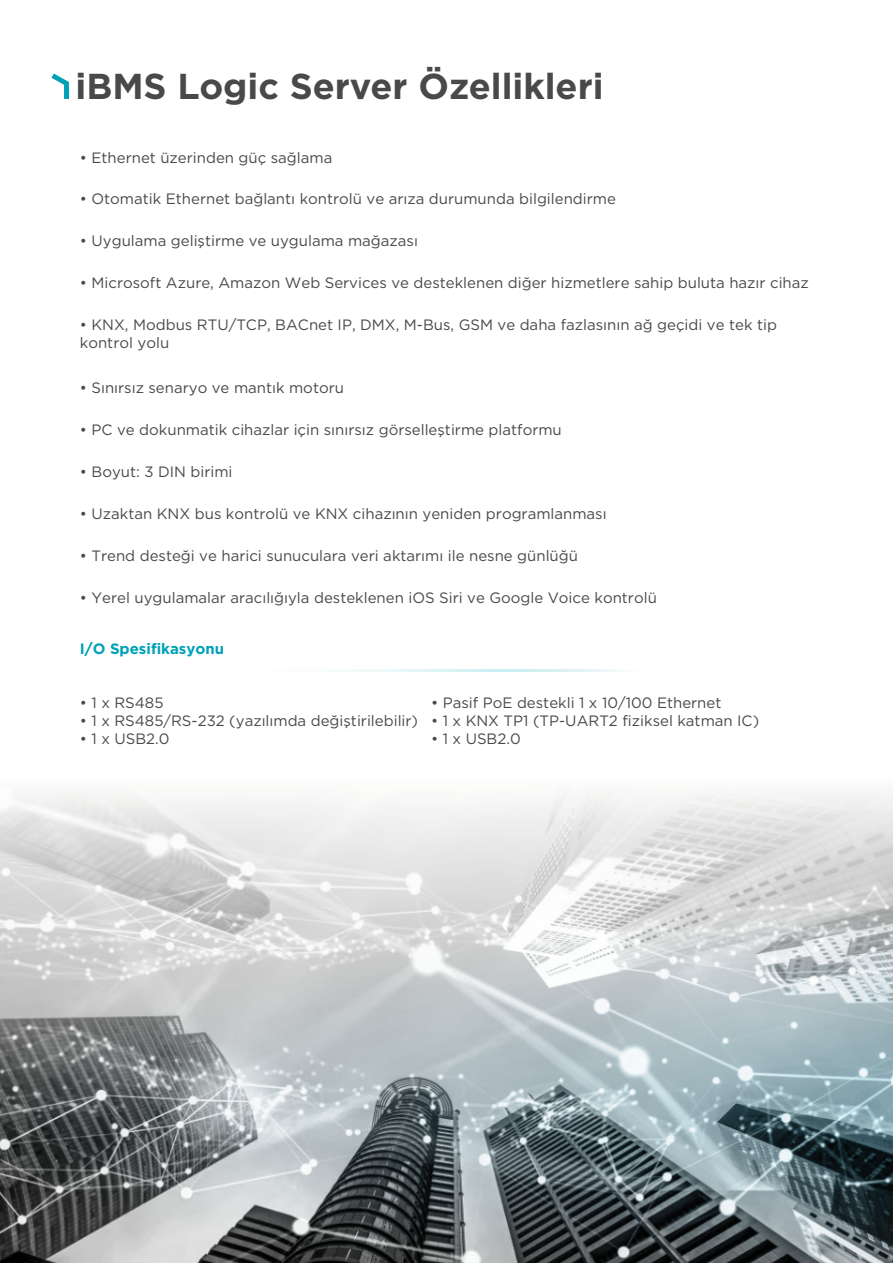
<style>
.page{position:relative;width:893px;height:1263px;background:#fff}
.page>*{position:absolute;margin:0;border:0;box-sizing:border-box;transform-origin:0 0}
.t1{font:700 36px "Gotham";color:#4a494a}
.t2{font:15px/18px "Gotham";color:#4a494a}
.t3{font:700 15px "Gotham";color:#00a1b6}
</style>
<div class="page">
<svg style="left:51px;top:74px;width:18px;height:25px"></svg>
<svg style="left:340px;top:670px;width:277px;height:1px"></svg>
<div style="left:0;top:762px;width:893px;height:132px;background:#fbfbfa"></div>
<svg style="left:0;top:808px;width:893px;height:455px;background:#a8aeb0"></svg>
<h1 class="t1" style="left:75px;top:62px;width:530px">iBMS Logic Server Özellikleri</h1>
<p class="t2" style="left:80px;top:148px;width:254px">• Ethernet üzerinden güç sağlama</p>
<p class="t2" style="left:80px;top:189px;width:538px">• Otomatik Ethernet bağlantı kontrolü ve arıza durumunda bilgilendirme</p>
<p class="t2" style="left:80px;top:231px;width:340px">• Uygulama geliştirme ve uygulama mağazası</p>
<p class="t2" style="left:80px;top:273px;width:730px">• Microsoft Azure, Amazon Web Services ve desteklenen diğer hizmetlere sahip buluta hazır cihaz</p>
<p class="t2" style="left:80px;top:315px;width:699px">• KNX, Modbus RTU/TCP, BACnet IP, DMX, M-Bus, GSM ve daha fazlasının ağ geçidi ve tek tip kontrol yolu</p>
<p class="t2" style="left:80px;top:379px;width:266px">• Sınırsız senaryo ve mantık motoru</p>
<p class="t2" style="left:80px;top:421px;width:483px">• PC ve dokunmatik cihazlar için sınırsız görselleştirme platformu</p>
<p class="t2" style="left:80px;top:463px;width:154px">• Boyut: 3 DIN birimi</p>
<p class="t2" style="left:80px;top:505px;width:528px">• Uzaktan KNX bus kontrolü ve KNX cihazının yeniden programlanması</p>
<p class="t2" style="left:80px;top:547px;width:500px">• Trend desteği ve harici sunuculara veri aktarımı ile nesne günlüğü</p>
<p class="t2" style="left:80px;top:589px;width:578px">• Yerel uygulamalar aracılığıyla desteklenen iOS Siri ve Google Voice kontrolü</p>
<p class="t3" style="left:80px;top:639px;width:146px">I/O Spesifikasyonu</p>
<p class="t2" style="left:80px;top:693px;width:85px">• 1 x RS485</p>
<p class="t2" style="left:80px;top:711px;width:340px">• 1 x RS485/RS-232 (yazılımda değiştirilebilir)</p>
<p class="t2" style="left:80px;top:729px;width:91px">• 1 x USB2.0</p>
<p class="t2" style="left:431px;top:693px;width:292px">• Pasif PoE destekli 1 x 10/100 Ethernet</p>
<p class="t2" style="left:431px;top:711px;width:330px">• 1 x KNX TP1 (TP-UART2 fiziksel katman IC)</p>
<p class="t2" style="left:431px;top:729px;width:91px">• 1 x USB2.0</p>
</div>
